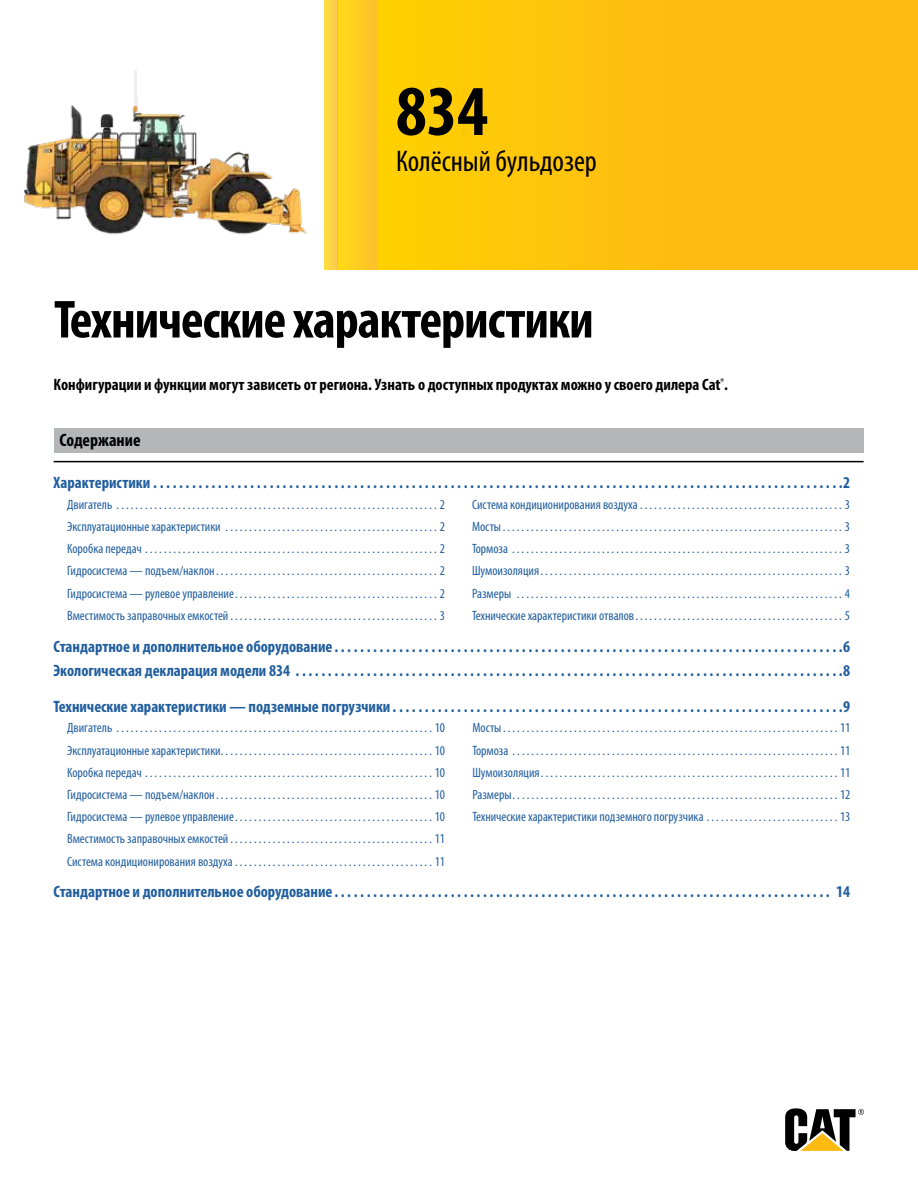
<style>
.page{position:relative;width:918px;height:1188px;background:#fff}
.page>*{position:absolute;margin:0;border:0;box-sizing:border-box;transform-origin:0 0}
.t1{font:700 condensed 72px "Myriad Pro";color:#000}
.t2{font:700 condensed 54px "Myriad Pro";letter-spacing:-.02em;color:#000}
.t3{font:condensed 30px "Myriad Pro";color:#000}
.t4{font:700 condensed 18px "Myriad Pro";color:#000}
.t5{font:700 condensed 16.5px "Myriad Pro";color:#215e9e}
.t6{font:700 condensed 16.5px "Myriad Pro";color:#000}
.t7{font:condensed 13.5px/22.2px "Myriad Pro";color:#215e9e;text-align:justify}
</style>
<div class="page">
<img style="left:24px;top:70px;width:283px;height:165px">
<div style="left:378px;top:0;width:540px;height:270px;background:linear-gradient(to right,#ffcd04,#fdb517)"></div>
<div style="left:338px;top:0;width:40px;height:270px;background:#ffcd21"></div>
<div style="left:324px;top:0;width:14px;height:270px;background:#ffd347"></div>
<svg style="left:785px;top:1108px;width:79px;height:42px"></svg>
<div style="left:54px;top:428px;width:810px;height:25px;background:#b4b6b8"></div>
<hr style="left:54px;top:461px;width:810px;height:1px;background:#000">
<h1 class="t1" style="left:396px;top:66px;width:94px">834</h1>
<h3 class="t3" style="left:396px;top:143px;width:202px">Колёсный бульдозер</h3>
<h2 class="t2" style="left:54px;top:286px;width:541px">Технические характеристики</h2>
<p class="t6" style="left:54px;top:375px;width:676px">Конфигурации и функции могут зависеть от региона. Узнать о доступных продуктах можно у своего дилера Cat<sup>®</sup>.</p>
<h3 class="t4" style="left:60px;top:429px;width:82px">Содержание</h3>
<p class="t5" style="left:54px;top:472px;width:101px">Характеристики ...........................................................................................................</p>
<p class="t5" style="left:843px;top:472px;width:9px">2</p>
<p class="t7" style="left:67px;top:493px;width:379px">Двигатель . . . . . . . . . . . . . . . . . . . . . . . . . . . . . . . . . . . . . . . . . . . . . . . . . . . . . . . . . . . . . . . . . . . . 2<br>Эксплуатационные характеристики . . . . . . . . . . . . . . . . . . . . . . . . . . . . . . . . . . . . . . . . . . . . . 2<br>Коробка передач . . . . . . . . . . . . . . . . . . . . . . . . . . . . . . . . . . . . . . . . . . . . . . . . . . . . . . . . . . . . . . 2<br>Гидросистема — подъем/наклон . . . . . . . . . . . . . . . . . . . . . . . . . . . . . . . . . . . . . . . . . . . . . . . 2<br>Гидросистема — рулевое управление . . . . . . . . . . . . . . . . . . . . . . . . . . . . . . . . . . . . . . . . . . . 2<br>Вместимость заправочных емкостей . . . . . . . . . . . . . . . . . . . . . . . . . . . . . . . . . . . . . . . . . . . . 3</p>
<p class="t7" style="left:472px;top:493px;width:380px">Система кондиционирования воздуха . . . . . . . . . . . . . . . . . . . . . . . . . . . . . . . . . . . . . . . . . . . 3<br>Мосты . . . . . . . . . . . . . . . . . . . . . . . . . . . . . . . . . . . . . . . . . . . . . . . . . . . . . . . . . . . . . . . . . . . . . . . . 3<br>Тормоза ......................................................................3<br>Шумоизоляция . . . . . . . . . . . . . . . . . . . . . . . . . . . . . . . . . . . . . . . . . . . . . . . . . . . . . . . . . . . . . . . . 3<br>Размеры . . . . . . . . . . . . . . . . . . . . . . . . . . . . . . . . . . . . . . . . . . . . . . . . . . . . . . . . . . . . . . . . . . . . . 4<br>Технические характеристики отвалов . . . . . . . . . . . . . . . . . . . . . . . . . . . . . . . . . . . . . . . . . . . . 5</p>
<p class="t5" style="left:54px;top:636px;width:285px">Стандартное и дополнительное оборудование..............................................................................</p>
<p class="t5" style="left:843px;top:636px;width:9px">6</p>
<p class="t5" style="left:54px;top:661px;width:241px">Экологическая декларация модели 834 .....................................................................................</p>
<p class="t5" style="left:843px;top:661px;width:9px">8</p>
<p class="t5" style="left:54px;top:696px;width:344px">Технические характеристики — подземные погрузчики .....................................................................</p>
<p class="t5" style="left:843px;top:696px;width:9px">9</p>
<p class="t7" style="left:67px;top:717px;width:379px">Двигатель . . . . . . . . . . . . . . . . . . . . . . . . . . . . . . . . . . . . . . . . . . . . . . . . . . . . . . . . . . . . . . . . . . . 10<br>Эксплуатационные характеристики . . . . . . . . . . . . . . . . . . . . . . . . . . . . . . . . . . . . . . . . . . . . . 10<br>Коробка передач . . . . . . . . . . . . . . . . . . . . . . . . . . . . . . . . . . . . . . . . . . . . . . . . . . . . . . . . . . . . . 10<br>Гидросистема — подъем/наклон . . . . . . . . . . . . . . . . . . . . . . . . . . . . . . . . . . . . . . . . . . . . . . 10<br>Гидросистема — рулевое управление . . . . . . . . . . . . . . . . . . . . . . . . . . . . . . . . . . . . . . . . . . 10<br>Вместимость заправочных емкостей . . . . . . . . . . . . . . . . . . . . . . . . . . . . . . . . . . . . . . . . . . . 11<br>Система кондиционирования воздуха . . . . . . . . . . . . . . . . . . . . . . . . . . . . . . . . . . . . . . . . . . 11</p>
<p class="t7" style="left:473px;top:717px;width:380px">Мосты . . . . . . . . . . . . . . . . . . . . . . . . . . . . . . . . . . . . . . . . . . . . . . . . . . . . . . . . . . . . . . . . . . . . . . . 11<br>Тормоза . . . . . . . . . . . . . . . . . . . . . . . . . . . . . . . . . . . . . . . . . . . . . . . . . . . . . . . . . . . . . . . . . . . . . 11<br>Шумоизоляция . . . . . . . . . . . . . . . . . . . . . . . . . . . . . . . . . . . . . . . . . . . . . . . . . . . . . . . . . . . . . . . 11<br>Размеры . . . . . . . . . . . . . . . . . . . . . . . . . . . . . . . . . . . . . . . . . . . . . . . . . . . . . . . . . . . . . . . . . . . . . 12<br>Технические характеристики подземного погрузчика . . . . . . . . . . . . . . . . . . . . . . . . . . . . 13</p>
<p class="t5" style="left:54px;top:882px;width:285px">Стандартное и дополнительное оборудование.............................................................................</p>
<p class="t5" style="left:836px;top:882px;width:16px">14</p>
</div>
